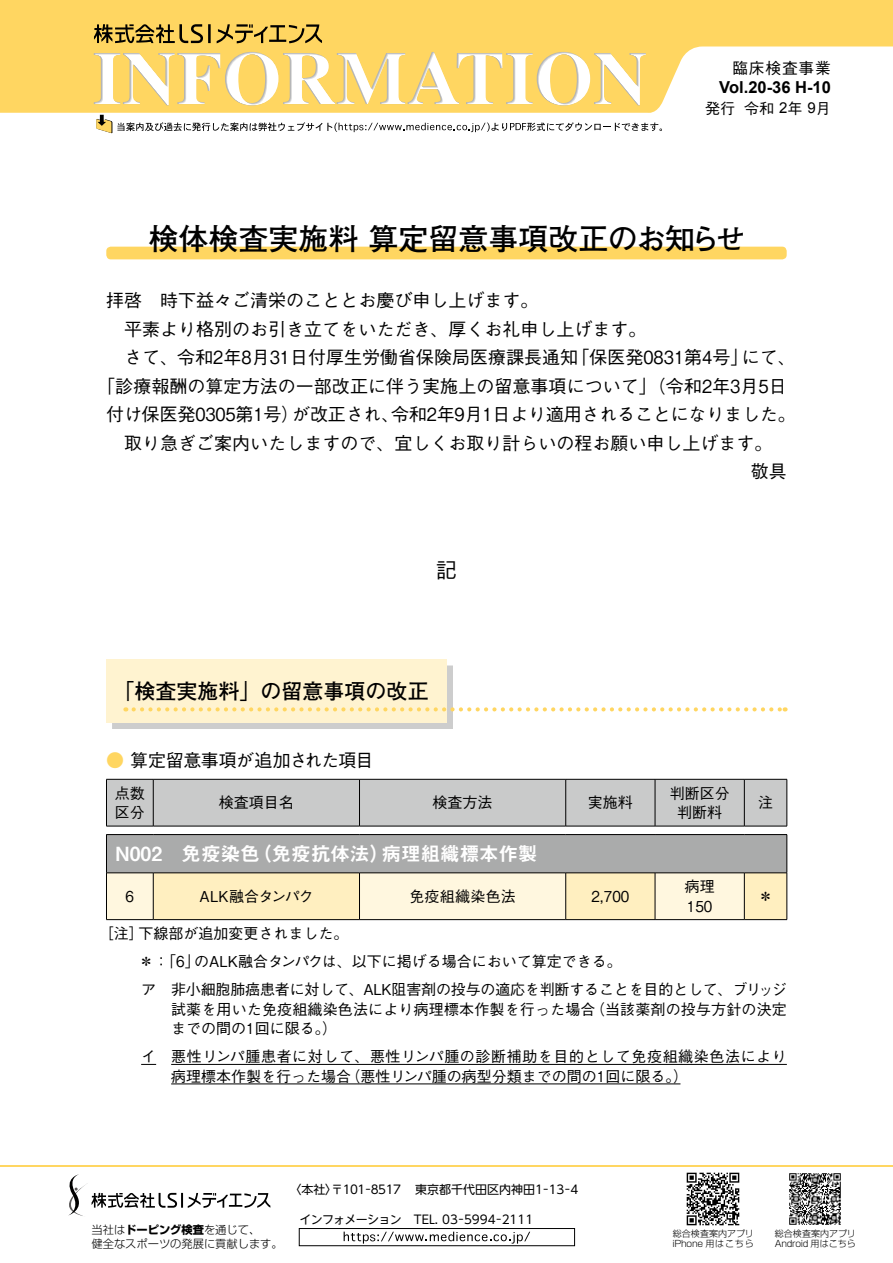
<style>
.page{position:relative;width:893px;height:1263px;background:#fff}
.page>*{position:absolute;margin:0;border:0;box-sizing:border-box;transform-origin:0 0}
.t1{font:700 30px "Futo Go B101 Pro";color:#000}
.t2{font:700 21px "Futo Go B101 Pro";color:#000}
.t3{font:500 21px "Gothic BBB Pro";color:#000}
.t4{font:19.5px "Midashi Go Pro MB31";color:#fff}
.t5{font:500 18px "Gothic BBB Pro";color:#000}
.t6{font:500 18px "Gothic BBB Pro";letter-spacing:-.03em;color:#000}
.t7{font:700 16.5px "Arial";color:#000}
.t8{font:500 15.75px "Gothic BBB Pro";letter-spacing:.05em;color:#000}
.t9{font:500 15px/19.5px "Gothic BBB Pro";color:#000}
.t10{font:500 15px "Gothic BBB Pro";letter-spacing:-.025em;color:#000}
.t11{font:500 15px "Gothic BBB Pro";letter-spacing:.025em;color:#000}
.t12{font:500 15px "Gothic BBB Pro";color:#000;scale:.9 1}
.t13{font:12px "UD Shin Go NT Pro";color:#000}
.t14{font:300 11.25px/13.5px "Shin Go Pro";color:#000}
.t15{font:300 9px/10.5px "Shin Go Pro";letter-spacing:-.005em;color:#000}
.s1{font-family:"Arial";font-weight:400}
.s2{color:#ffd661}
.s3{font-weight:700}
</style>
<div class="page">
<div style="left:106px;top:247px;width:681px;height:12px;background:#ffd661;border-radius:4px"></div>
<svg style="left:0;top:0;width:893px;height:113px;fill:#ffd661"></svg>
<hr style="left:0;top:1165px;width:893px;height:2px;background:#ffd661">
<img style="left:686px;top:1172px;width:54px;height:54px">
<img style="left:789px;top:1173px;width:52px;height:52px">
<svg style="left:91px;top:24px;width:571px;height:109px"></svg>
<svg style="left:68px;top:1174px;width:202px;height:42px"></svg>
<div style="left:299px;top:1228px;width:276px;height:18px;border:1px solid #000"></div>
<svg style="left:344px;top:1231px;width:186px;height:12px"></svg>
<div style="left:113px;top:665px;width:340px;height:64px;background:#cdcdcd"></div>
<div style="left:106px;top:659px;width:340px;height:64px;background:#fff3d0"></div>
<svg style="left:134px;top:707px;width:652px;height:4px"></svg>
<div style="left:107px;top:780px;width:680px;height:46px;background:#c9caca"></div>
<div style="left:106px;top:834px;width:681px;height:39px;background:#aaabab"></div>
<svg style="left:107px;top:873px;width:680px;height:46px"></svg>
<hr style="left:106px;top:779px;width:47px;height:1px;background:#000">
<hr style="left:106px;top:779px;width:1px;height:47px;background:#000">
<hr style="left:153px;top:779px;width:206px;height:1px;background:#000">
<hr style="left:153px;top:779px;width:1px;height:47px;background:#000">
<hr style="left:359px;top:779px;width:207px;height:1px;background:#000">
<hr style="left:359px;top:779px;width:1px;height:47px;background:#000">
<hr style="left:566px;top:779px;width:89px;height:1px;background:#000">
<hr style="left:565px;top:779px;width:1px;height:47px;background:#000">
<hr style="left:655px;top:779px;width:89px;height:1px;background:#000">
<hr style="left:655px;top:779px;width:1px;height:47px;background:#000">
<hr style="left:744px;top:779px;width:43px;height:1px;background:#000">
<hr style="left:744px;top:779px;width:1px;height:47px;background:#000">
<hr style="left:787px;top:779px;width:1px;height:47px;background:#000">
<hr style="left:359px;top:873px;width:1px;height:46px;background:#000">
<hr style="left:565px;top:873px;width:1px;height:46px;background:#000">
<hr style="left:655px;top:873px;width:1px;height:46px;background:#000">
<hr style="left:744px;top:873px;width:1px;height:46px;background:#000">
<hr style="left:787px;top:873px;width:1px;height:46px;background:#000">
<hr style="left:106px;top:873px;width:1px;height:46px;background:#000">
<hr style="left:153px;top:873px;width:1px;height:46px;background:#000">
<hr style="left:106px;top:835px;width:1px;height:38px;background:#000">
<hr style="left:787px;top:835px;width:1px;height:38px;background:#000">
<hr style="left:106px;top:872px;width:47px;height:1px;background:#000">
<hr style="left:153px;top:872px;width:206px;height:1px;background:#000">
<hr style="left:359px;top:872px;width:207px;height:1px;background:#000">
<hr style="left:566px;top:872px;width:89px;height:1px;background:#000">
<hr style="left:655px;top:872px;width:89px;height:1px;background:#000">
<hr style="left:744px;top:872px;width:43px;height:1px;background:#000">
<hr style="left:106px;top:826px;width:47px;height:1px;background:#000">
<hr style="left:153px;top:826px;width:206px;height:1px;background:#000">
<hr style="left:359px;top:826px;width:207px;height:1px;background:#000">
<hr style="left:566px;top:826px;width:89px;height:1px;background:#000">
<hr style="left:655px;top:826px;width:89px;height:1px;background:#000">
<hr style="left:744px;top:826px;width:43px;height:1px;background:#000">
<hr style="left:106px;top:834px;width:47px;height:1px;background:#000">
<hr style="left:153px;top:834px;width:206px;height:1px;background:#000">
<hr style="left:359px;top:834px;width:207px;height:1px;background:#000">
<hr style="left:566px;top:834px;width:89px;height:1px;background:#000">
<hr style="left:655px;top:834px;width:89px;height:1px;background:#000">
<hr style="left:744px;top:834px;width:43px;height:1px;background:#000">
<hr style="left:106px;top:919px;width:47px;height:1px;background:#000">
<hr style="left:153px;top:919px;width:206px;height:1px;background:#000">
<hr style="left:359px;top:919px;width:207px;height:1px;background:#000">
<hr style="left:566px;top:919px;width:89px;height:1px;background:#000">
<hr style="left:655px;top:919px;width:89px;height:1px;background:#000">
<hr style="left:744px;top:919px;width:43px;height:1px;background:#000">
<svg style="left:141px;top:1064px;width:15px;height:1px"></svg>
<hr style="left:171px;top:1064px;width:616px;height:1px;background:#000">
<hr style="left:171px;top:1083px;width:509px;height:1px;background:#000">
<p class="t8" style="left:732px;top:55px;width:100px">臨床検査事業</p>
<p class="t7" style="left:719px;top:77px;width:113px">Vol.20-36 H-10</p>
<p class="t9" style="left:705px;top:96px;width:127px">発行 令和 <span class="s1">2</span>年 <span class="s1">9</span>月</p>
<h1 class="t1" style="left:148px;top:215px;width:599px">検体検査実施料 算定留意事項改正のお知らせ</h1>
<p class="t5" style="left:106px;top:286px;width:433px">拝啓　時下益々ご清栄のこととお慶び申し上げます。</p>
<p class="t5" style="left:106px;top:314px;width:541px">　平素より格別のお引き立てをいただき、厚くお礼申し上げます。</p>
<p class="t5" style="left:106px;top:343px;width:691px">　さて、令和2年8月31日付厚生労働省保険局医療課長通知「保医発0831第4号」にて、</p>
<p class="t5" style="left:97px;top:371px;width:691px">「診療報酬の算定方法の一部改正に伴う実施上の留意事項について」（令和2年3月5日</p>
<p class="t5" style="left:106px;top:400px;width:691px">付け保医発0305第1号）が改正され、令和2年9月1日より適用されることになりました。</p>
<p class="t5" style="left:106px;top:428px;width:667px">　取り急ぎご案内いたしますので、宜しくお取り計らいの程お願い申し上げます。</p>
<p class="t5" style="left:751px;top:457px;width:38px">敬具</p>
<h2 class="t3" style="left:436px;top:553px;width:22px">記</h2>
<h2 class="t2" style="left:114px;top:674px;width:317px">「検査実施料」の留意事項の改正</h2>
<p class="t6" style="left:106px;top:745px;width:269px"><span class="s2">●</span> 算定留意事項が追加された項目</p>
<p class="t9" style="left:115px;top:781px;width:31px">点数区分</p>
<p class="t9" style="left:219px;top:791px;width:76px">検査項目名</p>
<p class="t9" style="left:433px;top:791px;width:61px">検査方法</p>
<p class="t9" style="left:588px;top:791px;width:46px">実施料</p>
<p class="t9" style="left:670px;top:781px;width:61px;text-align:center">判断区分判断料</p>
<p class="t9" style="left:758px;top:791px;width:16px">注</p>
<h3 class="t4" style="left:115px;top:838px;width:424px">N002　免疫染色（免疫抗体法）病理組織標本作製</h3>
<p class="t12" style="left:126px;top:884px;width:11px">6</p>
<p class="t10" style="left:199px;top:884px;width:115px">ALK融合タンパク</p>
<p class="t11" style="left:410px;top:884px;width:108px">免疫組織染色法</p>
<p class="t12" style="left:591px;top:884px;width:44px">2,700</p>
<p class="t9" style="left:685px;top:875px;width:31px">病理<br>150</p>
<p class="t9" style="left:758px;top:885px;width:16px">＊</p>
<p class="t9" style="left:139px;top:918px;width:649px;line-height:28px;text-indent:-40px">［注］下線部が追加変更されました。<br>＊：「6」のALK融合タンパクは、以下に掲げる場合において算定できる。<br>ア　 非小細胞肺癌患者に対して、ALK阻害剤の投与の適応を判断することを目的として、ブリッジ</p>
<p class="t9" style="left:171px;top:997px;width:617px">試薬を用いた免疫組織染色法により病理標本作製を行った場合（当該薬剤の投与方針の決定までの間の1回に限る。）</p>
<p class="t9" style="left:171px;top:1045px;width:617px;text-indent:-30px">イ 悪性リンパ腫患者に対して、悪性リンパ腫の診断補助を目的として免疫組織染色法により病理標本作製を行った場合（悪性リンパ腫の病型分類までの間の1回に限る。）</p>
<p class="t14" style="left:92px;top:1222px;width:193px">当社は<span class="s3">ドーピング検査</span>を通じて、<br>健全なスポーツの発展に貢献します。</p>
<p class="t13" style="left:289px;top:1179px;width:290px">〈本社〉〒101－8517 東京都千代田区内神田1－13－4</p>
<p class="t13" style="left:299px;top:1209px;width:235px">インフォメーション TEL. 03－5994－2111</p>
<p class="t15" style="left:673px;top:1227px;width:83px">総合検査案内アプリiPhone 用はこちら</p>
<p class="t15" style="left:775px;top:1227px;width:83px">総合検査案内アプリ<br>Android 用はこちら</p>
</div>
